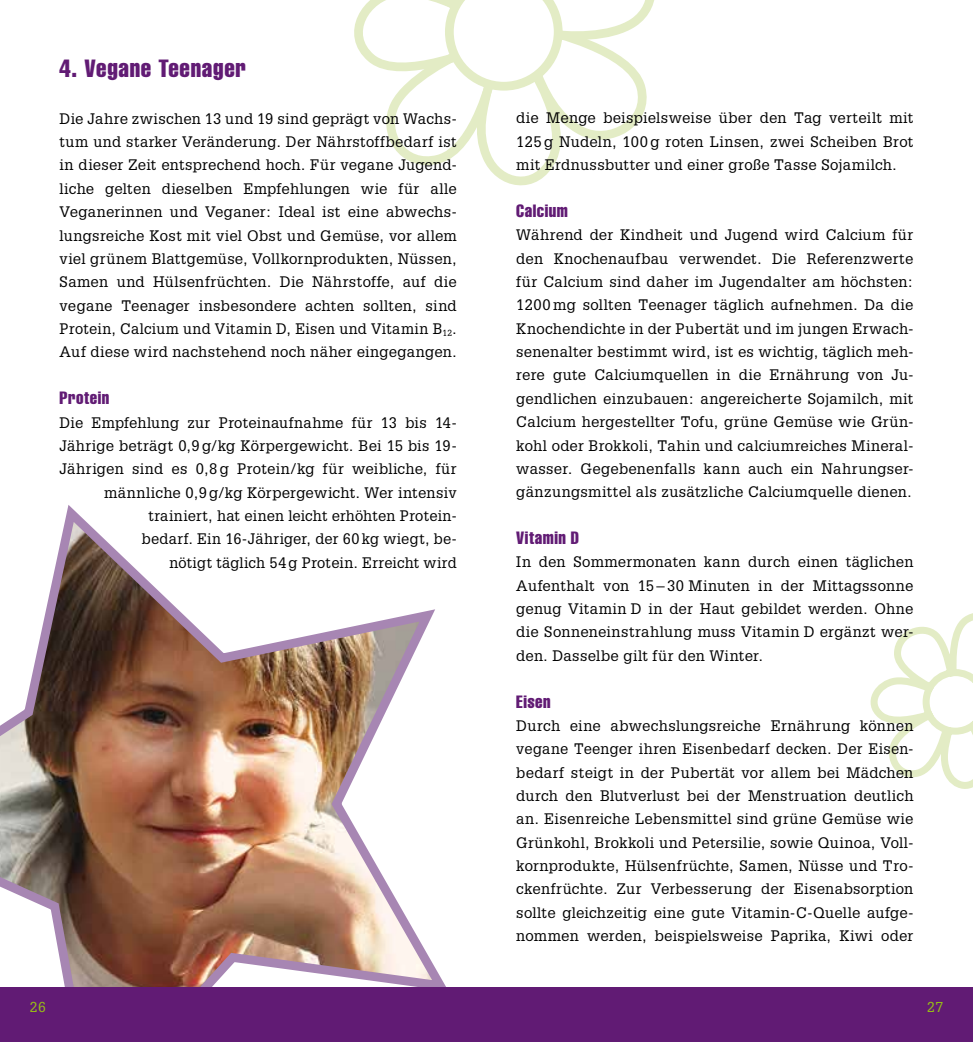
<style>
.page{position:relative;width:973px;height:1042px;background:#fff}
.page>*{position:absolute;margin:0;border:0;box-sizing:border-box;transform-origin:0 0}
.t1{font:extra-condensed 24.5px "Helvetica";letter-spacing:.03em;color:#611b74}
.t2{font:extra-condensed 17.5px "Helvetica";letter-spacing:.03em;color:#611b74}
.t3{font:14.88px/23.4px "Glypha LT Std";letter-spacing:.02em;color:#000;text-align:justify}
.t4{font:14px "Glypha LT Std";color:#97bf15}
</style>
<div class="page">
<svg style="left:354px;top:0;width:300px;height:186px"></svg>
<svg style="left:870px;top:613px;width:102px;height:176px"></svg>
<img style="left:0;top:505px;width:446px;height:482px">
<div style="left:0;top:987px;width:972px;height:55px;background:#611b74"></div>
<h1 class="t1" style="left:60px;top:53px;width:188px">4. Vegane Teenager</h1>
<p class="t3" style="left:60px;top:106px;width:398px">Die Jahre zwischen 13 und 19 sind geprägt von Wachs&shy;tum und starker Veränderung. Der Nährstoffbedarf ist in dieser Zeit entsprechend hoch. Für vegane Jugend&shy;liche gelten dieselben Empfehlungen wie für alle Veganerinnen und Veganer: Ideal ist eine abwechs&shy;lungsreiche Kost mit viel Obst und Gemüse, vor allem viel grünem Blattgemüse, Vollkornprodukten, Nüssen, Samen und Hülsenfrüchten. Die Nährstoffe, auf die vegane Teenager insbesondere achten sollten, sind Protein, Calcium und Vitamin D, Eisen und Vitamin B<sub>12</sub>.<br>Auf diese wird nachstehend noch näher eingegangen.</p>
<p class="t2" style="left:60px;top:387px;width:51px">Protein</p>
<p class="t3" style="left:60px;top:410px;width:398px;text-align:right">Die Empfehlung zur Proteinaufnahme für 13 bis 14- Jährige beträgt 0,9 g/kg Körpergewicht. Bei 15 bis 19- Jährigen sind es 0,8 g Protein/kg für weibliche, für männliche 0,9 g/kg Körpergewicht. Wer intensiv trainiert, hat einen leicht erhöhten Protein-<br>bedarf. Ein 16-Jähriger, der 60 kg wiegt, be-<br>nötigt täglich 54g Protein. Erreicht wird</p>
<p class="t3" style="left:516px;top:106px;width:398px">die Menge beispielsweise über den Tag verteilt mit 125 g Nudeln, 100 g roten Linsen, zwei Scheiben Brot mit Erdnussbutter und einer große Tasse Sojamilch.</p>
<p class="t2" style="left:516px;top:199px;width:53px">Calcium</p>
<p class="t3" style="left:516px;top:223px;width:398px">Während der Kindheit und Jugend wird Calcium für den Knochenaufbau verwendet. Die Referenzwerte für Calcium sind daher im Jugendalter am höchsten:<br>1200 mg sollten Teenager täglich aufnehmen. Da die Knochendichte in der Pubertät und im jungen Erwach&shy;senenalter bestimmt wird, ist es wichtig, täglich meh&shy;rere gute Calciumquellen in die Ernährung von Ju&shy;gendlichen einzubauen: angereicherte Sojamilch, mit Calcium hergestellter Tofu, grüne Gemüse wie Grün&shy;kohl oder Brokkoli, Tahin und calciumreiches Mineral&shy;wasser. Gegebenenfalls kann auch ein Nahrungser&shy;gänzungsmittel als zusätzliche Calciumquelle dienen.</p>
<p class="t2" style="left:516px;top:526px;width:64px">Vitamin D</p>
<p class="t3" style="left:516px;top:550px;width:398px">In den Sommermonaten kann durch einen täglichen Aufenthalt von 15 – 30 Minuten in der Mittagssonne genug Vitamin D in der Haut gebildet werden. Ohne die Sonneneinstrahlung muss Vitamin D ergänzt wer&shy;den. Dasselbe gilt für den Winter.</p>
<p class="t2" style="left:516px;top:690px;width:36px">Eisen</p>
<p class="t3" style="left:516px;top:713px;width:398px">Durch eine abwechslungsreiche Ernährung können vegane Teenger ihren Eisenbedarf decken. Der Eisen&shy;bedarf steigt in der Pubertät vor allem bei Mädchen durch den Blutverlust bei der Menstruation deutlich an. Eisenreiche Lebensmittel sind grüne Gemüse wie Grünkohl, Brokkoli und Petersilie, sowie Quinoa, Voll&shy;kornprodukte, Hülsenfrüchte, Samen, Nüsse und Tro&shy;ckenfrüchte. Zur Verbesserung der Eisenabsorption sollte gleichzeitig eine gute Vitamin-C-Quelle aufge&shy;nommen werden, beispielsweise Paprika, Kiwi oder</p>
<p class="t4" style="left:30px;top:999px;width:18px">26</p>
<p class="t4" style="left:927px;top:999px;width:17px">27</p>
</div>
